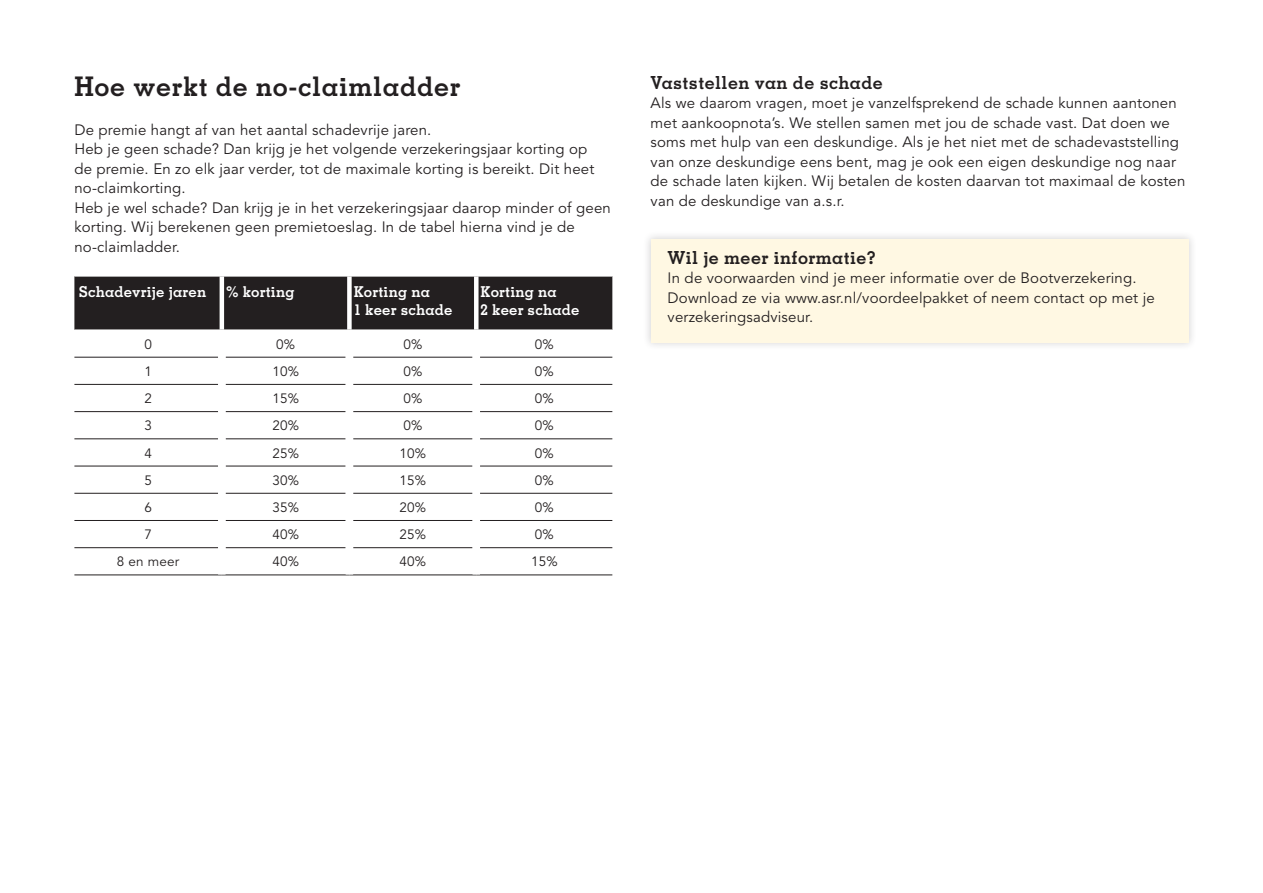
<style>
.page{position:relative;width:1263px;height:893px;background:#fff}
.page>*{position:absolute;margin:0;border:0;box-sizing:border-box;transform-origin:0 0}
.Kop_18{font:700 27px "Memphis";letter-spacing:.025em;color:#231f20}
.Kop_12{font:700 18px "Memphis";letter-spacing:.025em;color:#231f20}
.Plat{font:15px/19.5px "Avenir LT Std";letter-spacing:.01em;color:#231f20}
.Subkop_Tabel_-Memphi{font:700 15px/18px "Memphis";letter-spacing:.01em;color:#fff}
.Plattetekst_Tabel_-A{font:13.5px "Avenir LT Std";letter-spacing:.01em;color:#231f20}
</style>
<div class="page">
<div style="left:74px;top:277px;width:538px;height:53px;background:#231f20"></div>
<hr style="left:220px;top:276px;width:4px;height:54px;background:#fff">
<div style="left:347px;top:276px;width:5px;height:54px;background:#fff"></div>
<hr style="left:474px;top:276px;width:4px;height:54px;background:#fff">
<hr style="left:74px;top:357px;width:144px;height:1px;background:#231f20">
<hr style="left:226px;top:357px;width:120px;height:1px;background:#231f20">
<hr style="left:353px;top:357px;width:119px;height:1px;background:#231f20">
<hr style="left:480px;top:357px;width:132px;height:1px;background:#231f20">
<hr style="left:74px;top:384px;width:144px;height:1px;background:#231f20">
<hr style="left:226px;top:384px;width:120px;height:1px;background:#231f20">
<hr style="left:353px;top:384px;width:119px;height:1px;background:#231f20">
<hr style="left:480px;top:384px;width:132px;height:1px;background:#231f20">
<hr style="left:74px;top:411px;width:144px;height:1px;background:#231f20">
<hr style="left:226px;top:411px;width:120px;height:1px;background:#231f20">
<hr style="left:353px;top:411px;width:119px;height:1px;background:#231f20">
<hr style="left:480px;top:411px;width:132px;height:1px;background:#231f20">
<hr style="left:74px;top:438px;width:144px;height:1px;background:#231f20">
<hr style="left:226px;top:438px;width:120px;height:1px;background:#231f20">
<hr style="left:353px;top:438px;width:119px;height:1px;background:#231f20">
<hr style="left:480px;top:438px;width:132px;height:1px;background:#231f20">
<hr style="left:74px;top:466px;width:144px;height:1px;background:#231f20">
<hr style="left:226px;top:466px;width:120px;height:1px;background:#231f20">
<hr style="left:353px;top:466px;width:119px;height:1px;background:#231f20">
<hr style="left:480px;top:466px;width:132px;height:1px;background:#231f20">
<hr style="left:74px;top:493px;width:144px;height:1px;background:#231f20">
<hr style="left:226px;top:493px;width:120px;height:1px;background:#231f20">
<hr style="left:353px;top:493px;width:119px;height:1px;background:#231f20">
<hr style="left:480px;top:493px;width:132px;height:1px;background:#231f20">
<hr style="left:74px;top:520px;width:144px;height:1px;background:#231f20">
<hr style="left:226px;top:520px;width:120px;height:1px;background:#231f20">
<hr style="left:353px;top:520px;width:119px;height:1px;background:#231f20">
<hr style="left:480px;top:520px;width:132px;height:1px;background:#231f20">
<hr style="left:74px;top:547px;width:144px;height:1px;background:#231f20">
<hr style="left:226px;top:547px;width:120px;height:1px;background:#231f20">
<hr style="left:353px;top:547px;width:119px;height:1px;background:#231f20">
<hr style="left:480px;top:547px;width:132px;height:1px;background:#231f20">
<hr style="left:74px;top:574px;width:148px;height:1px;background:#231f20">
<hr style="left:222px;top:574px;width:127px;height:1px;background:#231f20">
<hr style="left:349px;top:574px;width:127px;height:1px;background:#231f20">
<hr style="left:476px;top:574px;width:136px;height:1px;background:#231f20">
<div style="left:642px;top:230px;width:555px;height:120px;background:#231f20;opacity:.2"></div>
<div style="left:651px;top:239px;width:537px;height:103px;background:#fff8e3"></div>
<p class="Kop_18" style="left:74px;top:69px;width:387px">Hoe werkt de no-claimladder</p>
<p class="Plat" style="left:74px;top:120px;width:358px">De premie hangt af van het aantal schadevrije jaren.</p>
<p class="Plat" style="left:74px;top:140px;width:521px">Heb je geen schade? Dan krijg je het volgende verzekeringsjaar korting op de premie. En zo elk jaar verder, tot de maximale korting is bereikt. Dit heet no-claimkorting.</p>
<p class="Plat" style="left:74px;top:198px;width:538px">Heb je wel schade? Dan krijg je in het verzekeringsjaar daarop minder of geen korting. Wij berekenen geen premietoeslag. In de tabel hierna vind je de no-claimladder.</p>
<p class="Subkop_Tabel_-Memphi" style="left:79px;top:282px;width:129px">Schadevrije jaren</p>
<p class="Subkop_Tabel_-Memphi" style="left:226px;top:282px;width:70px">% korting</p>
<p class="Subkop_Tabel_-Memphi" style="left:354px;top:282px;width:100px">Korting na<br>1 keer schade</p>
<p class="Subkop_Tabel_-Memphi" style="left:480px;top:282px;width:78px">Korting na</p>
<p class="Subkop_Tabel_-Memphi" style="left:480px;top:300px;width:100px">2 keer schade</p>
<p class="Plattetekst_Tabel_-A" style="left:144px;top:336px;width:9px">0</p>
<p class="Plattetekst_Tabel_-A" style="left:276px;top:336px;width:20px">0%</p>
<p class="Plattetekst_Tabel_-A" style="left:403px;top:336px;width:20px">0%</p>
<p class="Plattetekst_Tabel_-A" style="left:535px;top:336px;width:20px">0%</p>
<p class="Plattetekst_Tabel_-A" style="left:144px;top:363px;width:9px">1</p>
<p class="Plattetekst_Tabel_-A" style="left:272px;top:363px;width:28px">10%</p>
<p class="Plattetekst_Tabel_-A" style="left:403px;top:363px;width:20px">0%</p>
<p class="Plattetekst_Tabel_-A" style="left:535px;top:363px;width:20px">0%</p>
<p class="Plattetekst_Tabel_-A" style="left:144px;top:391px;width:9px">2</p>
<p class="Plattetekst_Tabel_-A" style="left:272px;top:391px;width:28px">15%</p>
<p class="Plattetekst_Tabel_-A" style="left:403px;top:391px;width:20px">0%</p>
<p class="Plattetekst_Tabel_-A" style="left:535px;top:391px;width:20px">0%</p>
<p class="Plattetekst_Tabel_-A" style="left:144px;top:418px;width:9px">3</p>
<p class="Plattetekst_Tabel_-A" style="left:272px;top:418px;width:28px">20%</p>
<p class="Plattetekst_Tabel_-A" style="left:403px;top:418px;width:20px">0%</p>
<p class="Plattetekst_Tabel_-A" style="left:535px;top:418px;width:20px">0%</p>
<p class="Plattetekst_Tabel_-A" style="left:144px;top:445px;width:9px">4</p>
<p class="Plattetekst_Tabel_-A" style="left:272px;top:445px;width:28px">25%</p>
<p class="Plattetekst_Tabel_-A" style="left:400px;top:445px;width:28px">10%</p>
<p class="Plattetekst_Tabel_-A" style="left:535px;top:445px;width:20px">0%</p>
<p class="Plattetekst_Tabel_-A" style="left:144px;top:472px;width:9px">5</p>
<p class="Plattetekst_Tabel_-A" style="left:272px;top:472px;width:28px">30%</p>
<p class="Plattetekst_Tabel_-A" style="left:400px;top:472px;width:28px">15%</p>
<p class="Plattetekst_Tabel_-A" style="left:535px;top:472px;width:20px">0%</p>
<p class="Plattetekst_Tabel_-A" style="left:144px;top:500px;width:9px">6</p>
<p class="Plattetekst_Tabel_-A" style="left:272px;top:500px;width:28px">35%</p>
<p class="Plattetekst_Tabel_-A" style="left:400px;top:500px;width:28px">20%</p>
<p class="Plattetekst_Tabel_-A" style="left:535px;top:500px;width:20px">0%</p>
<p class="Plattetekst_Tabel_-A" style="left:144px;top:527px;width:9px">7</p>
<p class="Plattetekst_Tabel_-A" style="left:272px;top:527px;width:28px">40%</p>
<p class="Plattetekst_Tabel_-A" style="left:400px;top:527px;width:28px">25%</p>
<p class="Plattetekst_Tabel_-A" style="left:535px;top:527px;width:20px">0%</p>
<p class="Plattetekst_Tabel_-A" style="left:117px;top:554px;width:64px">8 en meer</p>
<p class="Plattetekst_Tabel_-A" style="left:272px;top:554px;width:28px">40%</p>
<p class="Plattetekst_Tabel_-A" style="left:400px;top:554px;width:28px">40%</p>
<p class="Plattetekst_Tabel_-A" style="left:531px;top:554px;width:28px">15%</p>
<p class="Kop_12" style="left:651px;top:71px;width:234px">Vaststellen van de schade</p>
<p class="Plat" style="left:651px;top:94px;width:536px">Als we daarom vragen, moet je vanzelfsprekend de schade kunnen aantonen met aankoopnota’s. We stellen samen met jou de schade vast. Dat doen we soms met hulp van een deskundige. Als je het niet met de schadevaststelling van onze deskundige eens bent, mag je ook een eigen deskundige nog naar de schade laten kijken. Wij betalen de kosten daarvan tot maximaal de kosten van de deskundige van a.s.r.</p>
<p class="Kop_12" style="left:668px;top:246px;width:210px">Wil je meer informatie?</p>
<p class="Plat" style="left:668px;top:269px;width:489px">In de voorwaarden vind je meer informatie over de Bootverzekering.<br>Download ze via www.asr.nl/voordeelpakket of neem contact op met je verzekeringsadviseur.</p>
</div>
